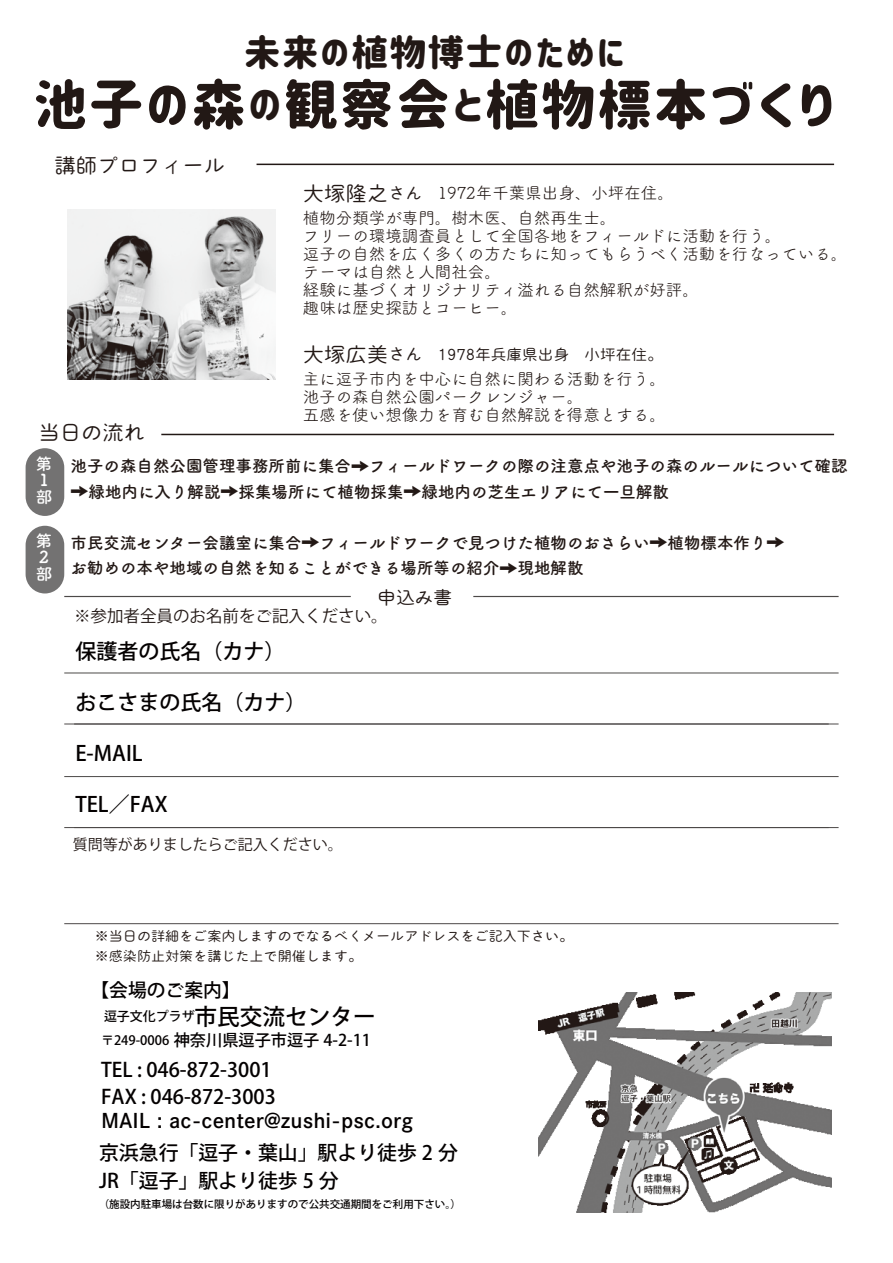
<style>
.page{position:relative;width:893px;height:1263px;background:#fff}
.page>*{position:absolute;margin:0;border:0;box-sizing:border-box;transform-origin:0 0}
.t1{font:53.55px "Corporate Logo Rounded";letter-spacing:.05em;color:#221815}
.t2{font:36.3px "Corporate Logo Rounded";letter-spacing:.05em;color:#221815}
.t3{font:500 22.65px "Koz Go Pr 6 N";color:#040000}
.t4{font:500 21px "Koz Go Pr 6 N";color:#040000}
.t5{font:20.55px "Kinuta Maru Maru GB Lr Std N R";color:#221815;scale:1.04 1}
.t6{font:500 19.8px/27.5px "Koz Go Pr 6 N";color:#040000}
.t7{font:19.8px "DNP Shuei Go Kin Std B";color:#040000}
.t8{font:500 18.75px "Koz Go Pr 6 N";color:#040000}
.t9{font:18px "Kinuta Maru Maru GB Lr Std N R";color:#221815;scale:1.04 1}
.t10{font:16.5px/18px "Tsuku B Rd Gothic Std R";color:#221815}
.t11{font:16.5px/25.5px "Tsuku B Rd Gothic Std B";color:#221815}
.t12{font:16.5px "Koz Go Pr 6 N";color:#221815}
.t13{font:16.5px/16.5px "Tsuku B Rd Gothic Std B";color:#fff}
.t14{font:500 16.2px "Koz Go Pr 6 N";color:#040000}
.t15{font:15px "Kinuta Maru Maru GB Lr Std N R";color:#221815;scale:1.04 1}
.t16{font:15px "Koz Go Pr 6 N";color:#221815}
.t17{font:13.5px/19.5px "Kinuta Maru Maru GB Lr Std N R";color:#221815;scale:1.04 1}
.t18{font:500 10.5px "Koz Go Pr 6 N";color:#040000}
.s1{font-size:41.55px}
.s2{font-family:"Kinuta Maru Maru GB Lr Std N R";font-size:20.55px}
.s3{font-family:"Kinuta Maru Maru GB Lr Std N R"}
.s4{font-size:20.55px}
.s5{font-size:16.5px}
.s6{font-family:"VDL Logo Jr Black Black";font-size:18px}
.s7{font-size:12.9px}
</style>
<div class="page">
<div style="left:26px;top:448px;width:38px;height:68px;background:#737272;border-radius:19px"></div>
<img style="left:538px;top:992px;width:293px;height:220px">
<hr style="left:257px;top:164px;width:577px;height:1px;background:#221815">
<hr style="left:161px;top:434px;width:673px;height:1px;background:#221815">
<hr style="left:64px;top:673px;width:775px;height:1px;background:#4c4948">
<hr style="left:74px;top:724px;width:765px;height:1px;background:#4c4948">
<hr style="left:64px;top:724px;width:765px;height:1px;background:#4c4948">
<hr style="left:64px;top:776px;width:775px;height:1px;background:#4c4948">
<hr style="left:74px;top:827px;width:765px;height:1px;background:#4c4948">
<hr style="left:64px;top:827px;width:765px;height:1px;background:#4c4948">
<hr style="left:64px;top:923px;width:775px;height:1px;background:#4c4948">
<hr style="left:473px;top:596px;width:366px;height:1px;background:#4c4948">
<hr style="left:64px;top:596px;width:287px;height:1px;background:#4c4948">
<img style="left:68px;top:210px;width:207px;height:169px">
<div style="left:26px;top:526px;width:38px;height:67px;background:#737272;border-radius:19px"></div>
<h2 class="t2" style="left:206px;top:28px;width:458px">–未来の植物博士のために–</h2>
<h1 class="t1" style="left:33px;top:69px;width:803px">池子の森<span class="s1">の</span>観察会<span class="s1">と</span>植物標本づくり</h1>
<p class="t5" style="left:54px;top:152px;width:166px">講師プロフィール</p>
<p class="t10" style="left:303px;top:179px;width:373px;line-height:25px"><span class="s2">大塚隆之</span><span class="s3">さん</span> 1972年千葉県出身、小坪在住。植物分類学が専門。樹木医、自然再生士。</p>
<p class="t10" style="left:303px;top:226px;width:546px">フリーの環境調査員として全国各地をフィールドに活動を行う。<br>逗子の自然を広く多くの方たちに知ってもらうべく活動を行なっている。テーマは自然と人間社会。<br>経験に基づくオリジナリティ溢れる自然解釈が好評。<br>趣味は歴史探訪とコーヒー。</p>
<p class="t15" style="left:303px;top:344px;width:348px"><span class="s4">大塚広美</span><span class="s5">さん</span> 1978年兵庫県出身　小坪在住。</p>
<p class="t10" style="left:303px;top:369px;width:365px">主に逗子市内を中心に自然に関わる活動を行う。池子の森自然公園パークレンジャー。<br>五感を使い想像力を育む自然解説を得意とする。</p>
<p class="t5" style="left:38px;top:419px;width:104px">当日の流れ</p>
<p class="t13" style="left:36px;top:454px;width:17px">第<br>１部</p>
<p class="t13" style="left:36px;top:532px;width:17px">第<br>２部</p>
<p class="t12" style="left:74px;top:606px;width:315px">※参加者全員のお名前をご記入ください。</p>
<p class="t11" style="left:71px;top:452px;width:779px">池子の森自然公園管理事務所前に集合<span class="s6">→</span>フィールドワークの際の注意点や池子の森のルールについて確認</p>
<p class="t11" style="left:71px;top:478px;width:600px"><span class="s6">→</span>緑地内に入り解説<span class="s6">→</span>採集場所にて植物採集<span class="s6">→</span>緑地内の芝生エリアにて一旦解散</p>
<p class="t11" style="left:71px;top:529px;width:716px">市民交流センター会議室に集合<span class="s6">→</span>フィールドワークで見つけた植物のおさらい<span class="s6">→</span>植物標本作り<span class="s6">→</span>お勧めの本や地域の自然を知ることができる場所等の紹介<span class="s6">→</span>現地解散</p>
<p class="t9" style="left:377px;top:585px;width:74px">申込み書</p>
<p class="t4" style="left:75px;top:639px;width:211px">保護者の氏名（カナ）</p>
<p class="t4" style="left:75px;top:690px;width:232px">おこさまの氏名（カナ）</p>
<p class="t4" style="left:75px;top:741px;width:69px">E-MAIL</p>
<p class="t4" style="left:75px;top:792px;width:94px">TEL／FAX</p>
<p class="t16" style="left:73px;top:836px;width:271px">質問等がありましたらご記入ください。</p>
<p class="t17" style="left:95px;top:926px;width:461px">※当日の詳細をご案内しますのでなるべくメールアドレスをご記入下さい。※感染防止対策を講じた上で開催します。</p>
<p class="t8" style="left:91px;top:979px;width:152px">【会場のご案内】</p>
<h3 class="t3" style="left:104px;top:1003px;width:273px"><sup>逗子文化プラザ</sup>市民交流センター</h3>
<p class="t14" style="left:101px;top:1031px;width:271px"><span class="s7">〒249-0006</span> 神奈川県逗子市逗子 4-2-11</p>
<p class="t6" style="left:101px;top:1056px;width:176px">TEL : 046-872-3001<br>FAX : 046-872-3003</p>
<p class="t7" style="left:101px;top:1106px;width:313px">MAIL : ac-center@zushi-psc.org</p>
<p class="t6" style="left:99px;top:1139px;width:360px">京浜急行「逗子・葉山」駅より徒歩 2 分<br>JR「逗子」駅より徒歩 5 分</p>
<p class="t18" style="left:99px;top:1198px;width:364px">（施設内駐車場は台数に限りがありますので公共交通期間をご利用下さい。）</p>
</div>
